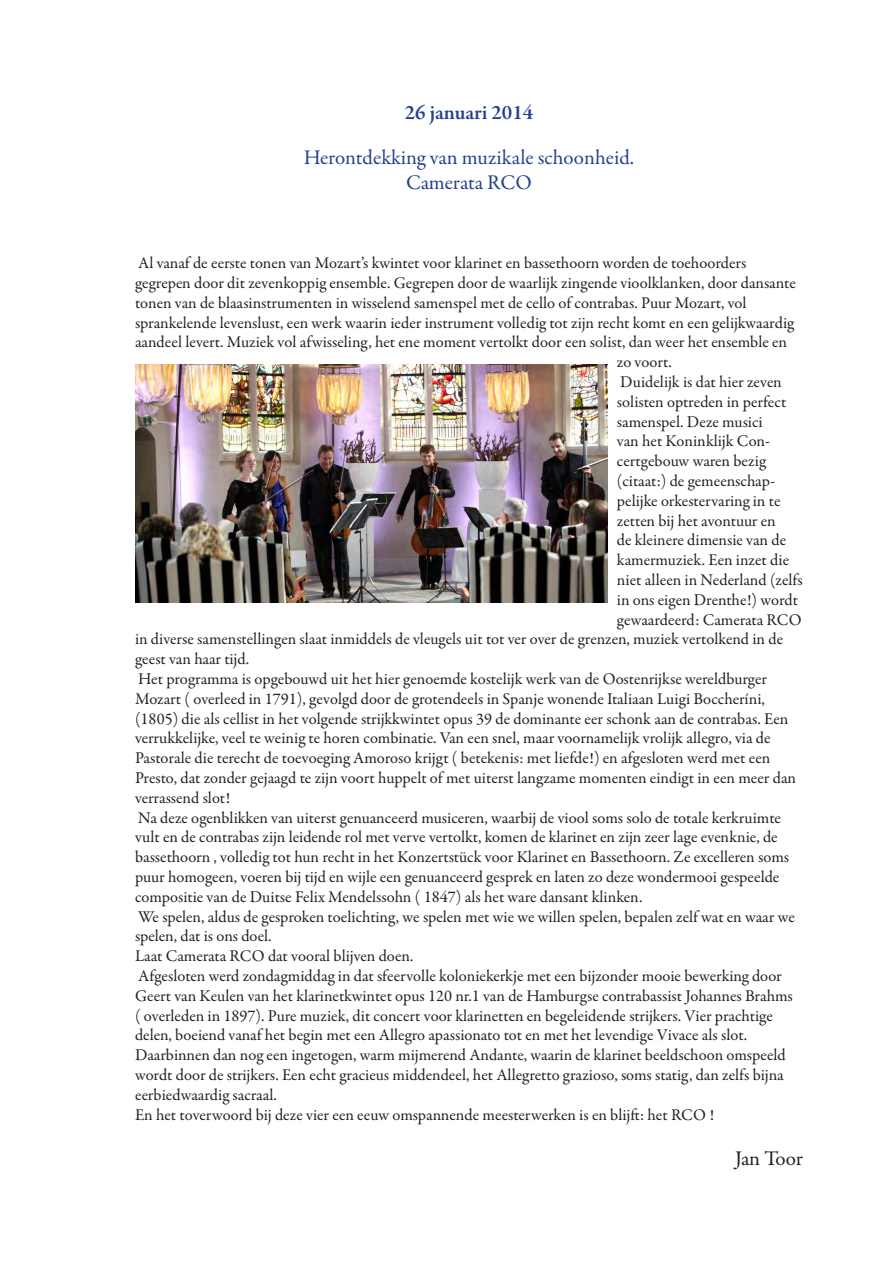
<style>
.page{position:relative;width:893px;height:1263px;background:#fff}
.page>*{position:absolute;margin:0;border:0;box-sizing:border-box;transform-origin:0 0}
.t1{font:21px "Garamond Premr Pro";letter-spacing:-.005em;color:#253f8e}
.t2{font:600 21px "Garamond Premr Pro";color:#253f8e}
.t3{font:21px "Garamond Premr Pro";letter-spacing:-.005em;color:#231f20}
.t4{font:16.5px/19.8px "Garamond Premr Pro";color:#231f20}
</style>
<div class="page">
<img style="left:135px;top:365px;width:473px;height:237px">
<p class="t2" style="left:405px;top:99px;width:130px">26 januari 2014</p>
<p class="t1" style="left:304px;top:144px;width:332px">Herontdekking van muzikale schoonheid.</p>
<p class="t1" style="left:406px;top:170px;width:127px">Camerata RCO</p>
<p class="t4" style="left:138px;top:253px;width:609px">Al vanaf de eerste tonen van Mozart’s kwintet voor klarinet en bassethoorn worden de toehoorders</p>
<p class="t4" style="left:135px;top:273px;width:662px">gegrepen door dit zevenkoppig ensemble. Gegrepen door de waarlijk zingende vioolklanken, door dansante tonen van de blaasinstrumenten in wisselend samenspel met de cello of contrabas. Puur Mozart, vol</p>
<p class="t4" style="left:135px;top:313px;width:661px">sprankelende levenslust, een werk waarin ieder instrument volledig tot zijn recht komt en een gelijkwaardig</p>
<p class="t4" style="left:135px;top:333px;width:653px">aandeel levert. Muziek vol afwisseling, het ene moment vertolkt door een solist, dan weer het ensemble en</p>
<p class="t4" style="left:617px;top:352px;width:56px">zo voort.</p>
<p class="t4" style="left:620px;top:372px;width:163px">Duidelijk is dat hier zeven</p>
<p class="t4" style="left:617px;top:392px;width:171px">solisten optreden in perfect</p>
<p class="t4" style="left:617px;top:412px;width:147px">samenspel. Deze musici</p>
<p class="t4" style="left:617px;top:432px;width:154px">van het Koninklijk Con-</p>
<p class="t4" style="left:617px;top:451px;width:150px">certgebouw waren bezig</p>
<p class="t4" style="left:617px;top:471px;width:160px">(citaat:) de gemeenschap-</p>
<p class="t4" style="left:617px;top:491px;width:165px">pelijke orkestervaring in te</p>
<p class="t4" style="left:617px;top:511px;width:160px">zetten bij het avontuur en</p>
<p class="t4" style="left:617px;top:531px;width:171px">de kleinere dimensie van de</p>
<p class="t4" style="left:617px;top:550px;width:174px">kamermuziek. Een inzet die</p>
<p class="t4" style="left:617px;top:570px;width:187px">niet alleen in Nederland (zelfs</p>
<p class="t4" style="left:617px;top:590px;width:183px">in ons eigen Drenthe!) wordt</p>
<p class="t4" style="left:617px;top:610px;width:186px">gewaardeerd: Camerata RCO</p>
<p class="t4" style="left:135px;top:630px;width:650px">in diverse samenstellingen slaat inmiddels de vleugels uit tot ver over de grenzen, muziek vertolkend in de</p>
<p class="t4" style="left:135px;top:649px;width:116px">geest van haar tijd.</p>
<p class="t4" style="left:138px;top:669px;width:630px">Het programma is opgebouwd uit het hier genoemde kostelijk werk van de Oostenrijkse wereldburger</p>
<p class="t4" style="left:135px;top:689px;width:663px">Mozart ( overleed in 1791), gevolgd door de grotendeels in Spanje wonende Italiaan Luigi Boccheríni, (1805) die als cellist in het volgende strijkkwintet opus 39 de dominante eer schonk aan de contrabas. Een verrukkelijke, veel te weinig te horen combinatie. Van een snel, maar voornamelijk vrolijk allegro, via de Pastorale die terecht de toevoeging Amoroso krijgt ( betekenis: met liefde!) en afgesloten werd met een Presto, dat zonder gejaagd te zijn voort huppelt of met uiterst langzame momenten eindigt in een meer dan verrassend slot!</p>
<p class="t4" style="left:135px;top:808px;width:656px">Na deze ogenblikken van uiterst genuanceerd musiceren, waarbij de viool soms solo de totale kerkruimte vult en de contrabas zijn leidende rol met verve vertolkt, komen de klarinet en zijn zeer lage evenknie, de bassethoorn , volledig tot hun recht in het Konzertstück voor Klarinet en Bassethoorn. Ze excelleren soms puur homogeen, voeren bij tijd en wijle een genuanceerd gesprek en laten zo deze wondermooi gespeelde compositie van de Duitse Felix Mendelssohn ( 1847) als het ware dansant klinken.</p>
<p class="t4" style="left:135px;top:907px;width:661px">We spelen, aldus de gesproken toelichting, we spelen met wie we willen spelen, bepalen zelf wat en waar we spelen, dat is ons doel.</p>
<p class="t4" style="left:135px;top:946px;width:280px">Laat Camerata RCO dat vooral blijven doen.</p>
<p class="t4" style="left:135px;top:966px;width:659px">Afgesloten werd zondagmiddag in dat sfeervolle koloniekerkje met een bijzonder mooie bewerking door Geert van Keulen van het klarinetkwintet opus 120 nr.1 van de Hamburgse contrabassist Johannes Brahms ( overleden in 1897). Pure muziek, dit concert voor klarinetten en begeleidende strijkers. Vier prachtige delen, boeiend vanaf het begin met een Allegro apassionato tot en met het levendige Vivace als slot.</p>
<p class="t4" style="left:135px;top:1045px;width:652px">Daarbinnen dan nog een ingetogen, warm mijmerend Andante, waarin de klarinet beeldschoon omspeeld wordt door de strijkers. Een echt gracieus middendeel, het Allegretto grazioso, soms statig, dan zelfs bijna eerbiedwaardig sacraal.</p>
<p class="t4" style="left:135px;top:1105px;width:581px">En het toverwoord bij deze vier een eeuw omspannende meesterwerken is en blijft: het RCO !</p>
<p class="t3" style="left:735px;top:1145px;width:69px">Jan Toor</p>
</div>
